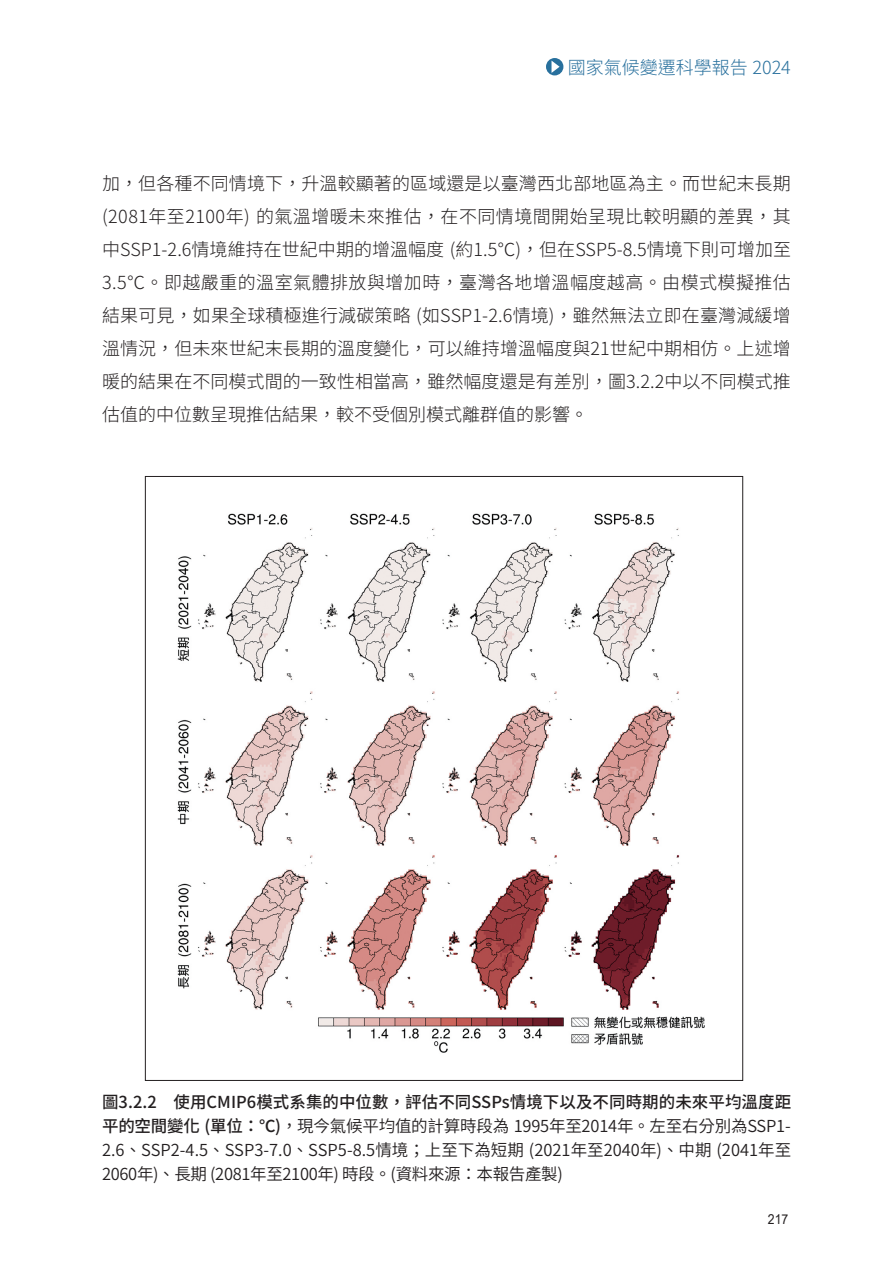
<style>
.page{position:relative;width:893px;height:1263px;background:#fff}
.page>*{position:absolute;margin:0;border:0;box-sizing:border-box;transform-origin:0 0}
.內文{font:300 18px/33px "Noto Sans CJ Ktc";color:#231f20;text-align:justify}
.t1{font:300 18px "Noto Sans CJ Ktc";color:#28709d}
.圖說_粗體{font:600 16.5px/24px "Noto Sans CJ Ktc";letter-spacing:-.02em;color:#231f20;text-align:justify}
.t2{font:13.5px "Arial Narrow";color:#231f20;scale:1.11 1}
.s1{font-weight:500}
</style>
<div class="page">
<div style="left:546px;top:58px;width:17px;height:17px;background:#28709d;border-radius:50%"></div>
<svg style="left:551px;top:61px;width:9px;height:12px"></svg>
<img style="left:177px;top:513px;width:528px;height:540px">
<p class="t1" style="left:568px;top:57px;width:225px">國家氣候變遷科學報告 2024</p>
<p class="內文" style="left:102px;top:167px;width:691px">加，但各種不同情境下，升溫較顯著的區域還是以臺灣西北部地區為主。而世紀末長期(2081年至2100年) 的氣溫增暖未來推估，在不同情境間開始呈現比較明顯的差異，其中SSP1-2.6情境維持在世紀中期的增溫幅度 (約1.5℃)，但在SSP5-8.5情境下則可增加至3.5℃。即越嚴重的溫室氣體排放與增加時，臺灣各地增溫幅度越高。由模式模擬推估結果可見，如果全球積極進行減碳策略 (如SSP1-2.6情境)，雖然無法立即在臺灣減緩增溫情況，但未來世紀末長期的溫度變化，可以維持增溫幅度與21世紀中期相仿。上述增暖的結果在不同模式間的一致性相當高，雖然幅度還是有差別，圖3.2.2中以不同模式推估值的中位數呈現推估結果，較不受個別模式離群值的影響。</p>
<p class="圖說_粗體" style="left:102px;top:1090px;width:691px"><span class="s1">圖3.2.2　使用CMIP6模式系集的中位數，評估不同SSPs情境下以及不同時期的未來平均溫度距平的空間變化 (單位：℃)</span>，現今氣候平均值的計算時段為 1995年至2014年。左至右分別為SSP1- 2.6、SSP2-4.5、SSP3-7.0、SSP5-8.5情境；上至下為短期 (2021年至2040年)、中期 (2041年至2060年)、長期 (2081年至2100年) 時段。(資料來源：本報告產製)</p>
<p class="t2" style="left:768px;top:1209px;width:20px">217</p>
</div>
